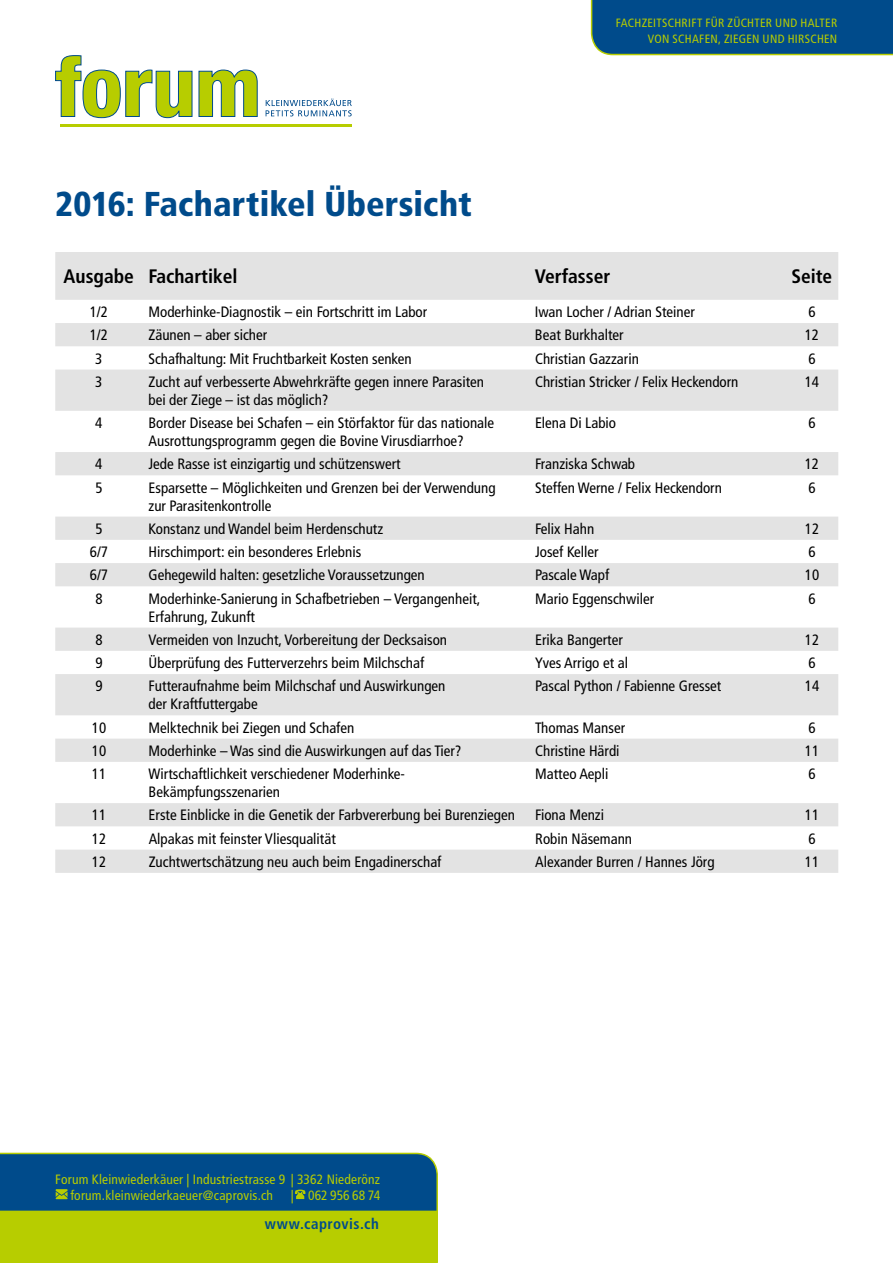
<style>
.page{position:relative;width:893px;height:1263px;background:#fff}
.page>*{position:absolute;margin:0;border:0;box-sizing:border-box;transform-origin:0 0}
.t1{font:900 condensed 34.5px "Frutiger LT Std";letter-spacing:.005em;color:#004b8b}
.t2{font:700 condensed 19.5px "Frutiger LT Std";color:#000}
.t3{font:condensed 15px/18px "Frutiger LT Std";color:#000}
.t4{font:700 condensed 15px "Frutiger LT Std";letter-spacing:.03em;color:#004b8b}
.t5{font:condensed 13.5px/16px "Frutiger LT Std";letter-spacing:.015em;color:#b7cd00}
.t6{font:condensed 13.5px "Frutiger LT Std";letter-spacing:-.005em;color:#b7cd00}
.t7{font:condensed 12px/16.5px "Frutiger LT Std";letter-spacing:.025em;color:#b7cd00;text-align:right}
</style>
<div class="page">
<svg style="left:0;top:1152px;width:438px;height:111px"></svg>
<div style="left:591px;top:0;width:302px;height:55px;background:#004b8b"></div>
<svg style="left:266px;top:99px;width:86px;height:17px"></svg>
<hr style="left:61px;top:124px;width:291px;height:3px;background:#b7cd00">
<svg style="left:55px;top:55px;width:203px;height:63px"></svg>
<svg style="left:55px;top:252px;width:783px;height:621px;fill:#e7e7e7"></svg>
<h1 class="t1" style="left:55px;top:183px;width:418px">2016: Fachartikel Übersicht</h1>
<p class="t7" style="left:616px;top:14px;width:223px">FACHZEITSCHRIFT FÜR ZÜCHTER UND HALTER<br>VON SCHAFEN, ZIEGEN UND HIRSCHEN</p>
<h2 class="t2" style="left:64px;top:265px;width:175px">Ausgabe Fachartikel</h2>
<h2 class="t2" style="left:535px;top:265px;width:77px">Verfasser</h2>
<h2 class="t2" style="left:791px;top:265px;width:42px">Seite</h2>
<p class="t3" style="left:90px;top:303px;width:20px">1/2</p>
<p class="t3" style="left:148px;top:303px;width:280px">Moderhinke-Diagnostik – ein Fortschritt im Labor</p>
<p class="t3" style="left:535px;top:303px;width:161px">Iwan Locher / Adrian Steiner</p>
<p class="t3" style="left:808px;top:303px;width:9px">6</p>
<p class="t3" style="left:90px;top:326px;width:20px">1/2</p>
<p class="t3" style="left:148px;top:326px;width:120px">Zäunen – aber sicher</p>
<p class="t3" style="left:535px;top:326px;width:90px">Beat Burkhalter</p>
<p class="t3" style="left:805px;top:326px;width:16px">12</p>
<p class="t3" style="left:95px;top:349px;width:9px">3</p>
<p class="t3" style="left:148px;top:349px;width:265px">Schafhaltung: Mit Fruchtbarkeit Kosten senken</p>
<p class="t3" style="left:535px;top:349px;width:105px">Christian Gazzarin</p>
<p class="t3" style="left:808px;top:349px;width:9px">6</p>
<p class="t3" style="left:95px;top:373px;width:9px">3</p>
<p class="t3" style="left:148px;top:373px;width:337px">Zucht auf verbesserte Abwehrkräfte gegen innere Parasiten bei der Ziege – ist das möglich?</p>
<p class="t3" style="left:535px;top:373px;width:205px">Christian Stricker / Felix Heckendorn</p>
<p class="t3" style="left:805px;top:373px;width:16px">14</p>
<p class="t3" style="left:95px;top:414px;width:9px">4</p>
<p class="t3" style="left:148px;top:414px;width:347px">Border Disease bei Schafen – ein Störfaktor für das nationale<br>Ausrottungsprogramm gegen die Bovine Virusdiarrhoe?</p>
<p class="t3" style="left:535px;top:414px;width:83px">Elena Di Labio</p>
<p class="t3" style="left:808px;top:414px;width:9px">6</p>
<p class="t3" style="left:95px;top:455px;width:9px">4</p>
<p class="t3" style="left:149px;top:455px;width:254px">Jede Rasse ist einzigartig und schützenswert</p>
<p class="t3" style="left:535px;top:455px;width:102px">Franziska Schwab</p>
<p class="t3" style="left:805px;top:455px;width:16px">12</p>
<p class="t3" style="left:95px;top:478px;width:9px">5</p>
<p class="t3" style="left:149px;top:478px;width:349px">Esparsette – Möglichkeiten und Grenzen bei der Verwendung zur Parasitenkontrolle</p>
<p class="t3" style="left:535px;top:478px;width:188px">Steffen Werne / Felix Heckendorn</p>
<p class="t3" style="left:808px;top:478px;width:9px">6</p>
<p class="t3" style="left:95px;top:520px;width:9px">5</p>
<p class="t3" style="left:149px;top:520px;width:236px">Konstanz und Wandel beim Herdenschutz</p>
<p class="t3" style="left:535px;top:520px;width:61px">Felix Hahn</p>
<p class="t3" style="left:805px;top:520px;width:16px">12</p>
<p class="t3" style="left:90px;top:543px;width:20px">6/7</p>
<p class="t3" style="left:149px;top:543px;width:214px">Hirschimport: ein besonderes Erlebnis</p>
<p class="t3" style="left:535px;top:543px;width:65px">Josef Keller</p>
<p class="t3" style="left:808px;top:543px;width:9px">6</p>
<p class="t3" style="left:90px;top:566px;width:20px">6/7</p>
<p class="t3" style="left:149px;top:566px;width:278px">Gehegewild halten: gesetzliche Voraussetzungen</p>
<p class="t3" style="left:535px;top:566px;width:76px">Pascale Wapf</p>
<p class="t3" style="left:805px;top:566px;width:16px">10</p>
<p class="t3" style="left:95px;top:589px;width:9px">8</p>
<p class="t3" style="left:149px;top:589px;width:333px">Moderhinke-Sanierung in Schafbetrieben – Vergangenheit,<br>Erfahrung, Zukunft</p>
<p class="t3" style="left:535px;top:589px;width:121px">Mario Eggenschwiler</p>
<p class="t3" style="left:808px;top:589px;width:9px">6</p>
<p class="t3" style="left:95px;top:631px;width:9px">8</p>
<p class="t3" style="left:149px;top:631px;width:300px">Vermeiden von Inzucht, Vorbereitung der Decksaison</p>
<p class="t3" style="left:535px;top:631px;width:89px">Erika Bangerter</p>
<p class="t3" style="left:805px;top:631px;width:16px">12</p>
<p class="t3" style="left:95px;top:654px;width:9px">9</p>
<p class="t3" style="left:149px;top:654px;width:277px">Überprüfung des Futterverzehrs beim Milchschaf</p>
<p class="t3" style="left:535px;top:654px;width:94px">Yves Arrigo et al</p>
<p class="t3" style="left:808px;top:654px;width:9px">6</p>
<p class="t3" style="left:95px;top:677px;width:9px">9</p>
<p class="t3" style="left:149px;top:677px;width:298px">Futteraufnahme beim Milchschaf und Auswirkungen der Kraftfuttergabe</p>
<p class="t3" style="left:535px;top:677px;width:188px">Pascal Python / Fabienne Gresset</p>
<p class="t3" style="left:805px;top:677px;width:16px">14</p>
<p class="t3" style="left:92px;top:718px;width:16px">10</p>
<p class="t3" style="left:149px;top:718px;width:207px">Melktechnik bei Ziegen und Schafen</p>
<p class="t3" style="left:535px;top:718px;width:91px">Thomas Manser</p>
<p class="t3" style="left:808px;top:718px;width:9px">6</p>
<p class="t3" style="left:92px;top:742px;width:16px">10</p>
<p class="t3" style="left:149px;top:742px;width:314px">Moderhinke – Was sind die Auswirkungen auf das Tier?</p>
<p class="t3" style="left:535px;top:742px;width:86px">Christine Härdi</p>
<p class="t3" style="left:805px;top:742px;width:16px">11</p>
<p class="t3" style="left:92px;top:765px;width:16px">11</p>
<p class="t3" style="left:149px;top:765px;width:258px">Wirtschaftlichkeit verschiedener Moderhinke-<br>Bekämpfungsszenarien</p>
<p class="t3" style="left:535px;top:765px;width:75px">Matteo Aepli</p>
<p class="t3" style="left:808px;top:765px;width:9px">6</p>
<p class="t3" style="left:92px;top:806px;width:16px">11</p>
<p class="t3" style="left:149px;top:806px;width:368px">Erste Einblicke in die Genetik der Farbvererbung bei Burenziegen</p>
<p class="t3" style="left:535px;top:806px;width:70px">Fiona Menzi</p>
<p class="t3" style="left:805px;top:806px;width:16px">11</p>
<p class="t3" style="left:92px;top:829px;width:16px">12</p>
<p class="t3" style="left:149px;top:829px;width:189px">Alpakas mit feinster Vliesqualität</p>
<p class="t3" style="left:535px;top:829px;width:98px">Robin Näsemann</p>
<p class="t3" style="left:808px;top:829px;width:9px">6</p>
<p class="t3" style="left:92px;top:853px;width:16px">12</p>
<p class="t3" style="left:149px;top:853px;width:294px">Zuchtwertschätzung neu auch beim Engadinerschaf</p>
<p class="t3" style="left:535px;top:853px;width:181px">Alexander Burren / Hannes Jörg</p>
<p class="t3" style="left:805px;top:853px;width:16px">11</p>
<p class="t5" style="left:70px;top:1171px;width:311px;text-indent:-15px">Forum Kleinwiederkäuer | Industriestrasse 9 | 3362 Niederönz forum.kleinwiederkaeuer@caprovis.ch</p>
<p class="t6" style="left:291px;top:1187px;width:91px">| 062 956 68 74</p>
<p class="t4" style="left:265px;top:1215px;width:116px">www.caprovis.ch</p>
</div>
